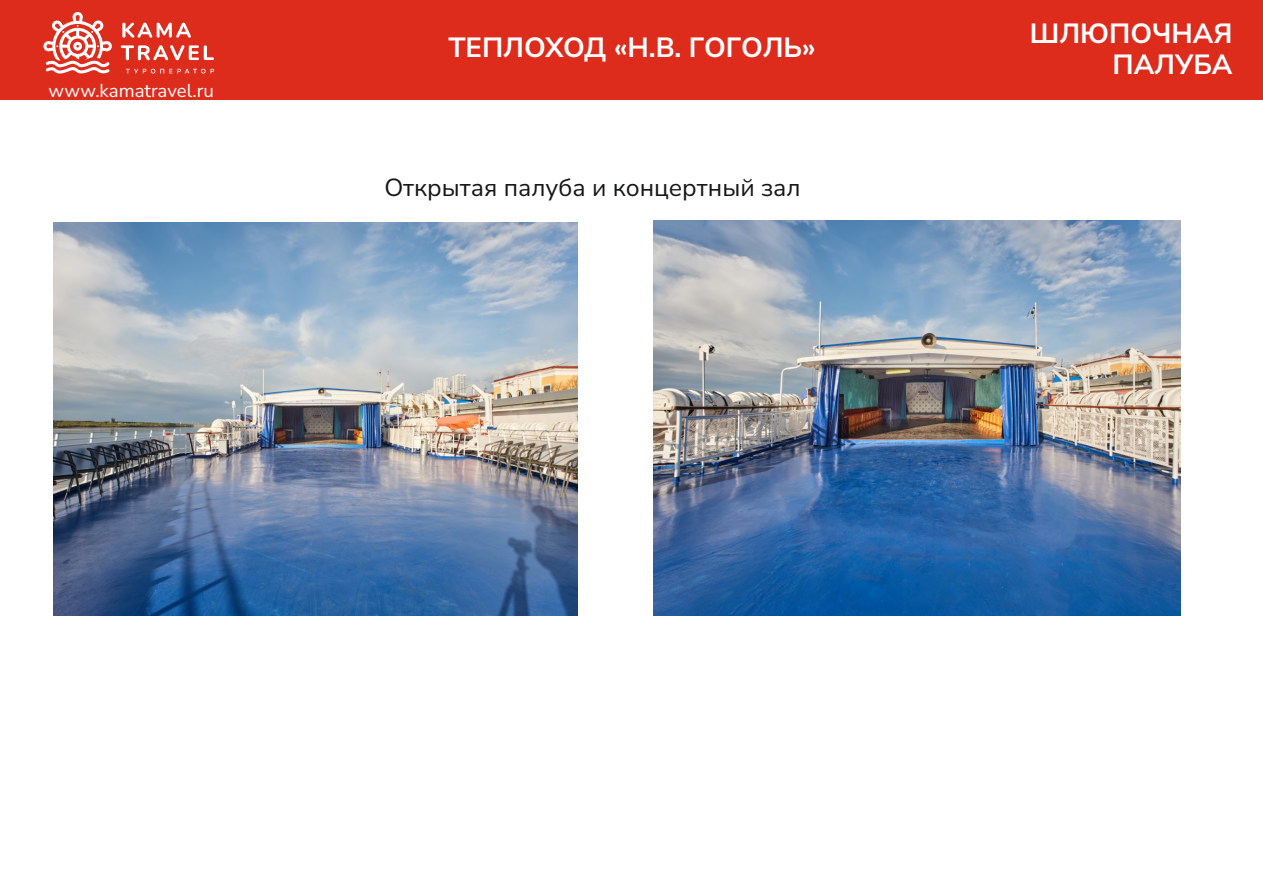
<style>
.page{position:relative;width:1263px;height:893px;background:#fff}
.page>*{position:absolute;margin:0;border:0;box-sizing:border-box;transform-origin:0 0}
.t1{font:700 27.75px/31.7px "Nunito Sans";color:#fff;text-align:right}
.t2{font:24.6px "Nunito Sans";color:#151616}
.t3{font:18.6px "Nunito Sans";color:#fff}
</style>
<div class="page">
<div style="left:0;top:0;width:1263px;height:100px;background:#dd2b1c"></div>
<svg style="left:121px;top:23px;width:93px;height:37px"></svg>
<svg style="left:126px;top:69px;width:88px;height:5px"></svg>
<svg style="left:43px;top:12px;width:69px;height:62px"></svg>
<img style="left:54px;top:222px;width:524px;height:393px">
<img style="left:654px;top:221px;width:527px;height:395px">
<p class="t3" style="left:49px;top:79px;width:167px">www.kamatravel.ru</p>
<p class="t1" style="left:448px;top:32px;width:369px">ТЕПЛОХОД «Н.В. ГОГОЛЬ»</p>
<p class="t2" style="left:384px;top:171px;width:418px">Открытая палуба и концертный зал</p>
<p class="t1" style="left:1030px;top:18px;width:204px">ШЛЮПОЧНАЯ<br>ПАЛУБА</p>
</div>
